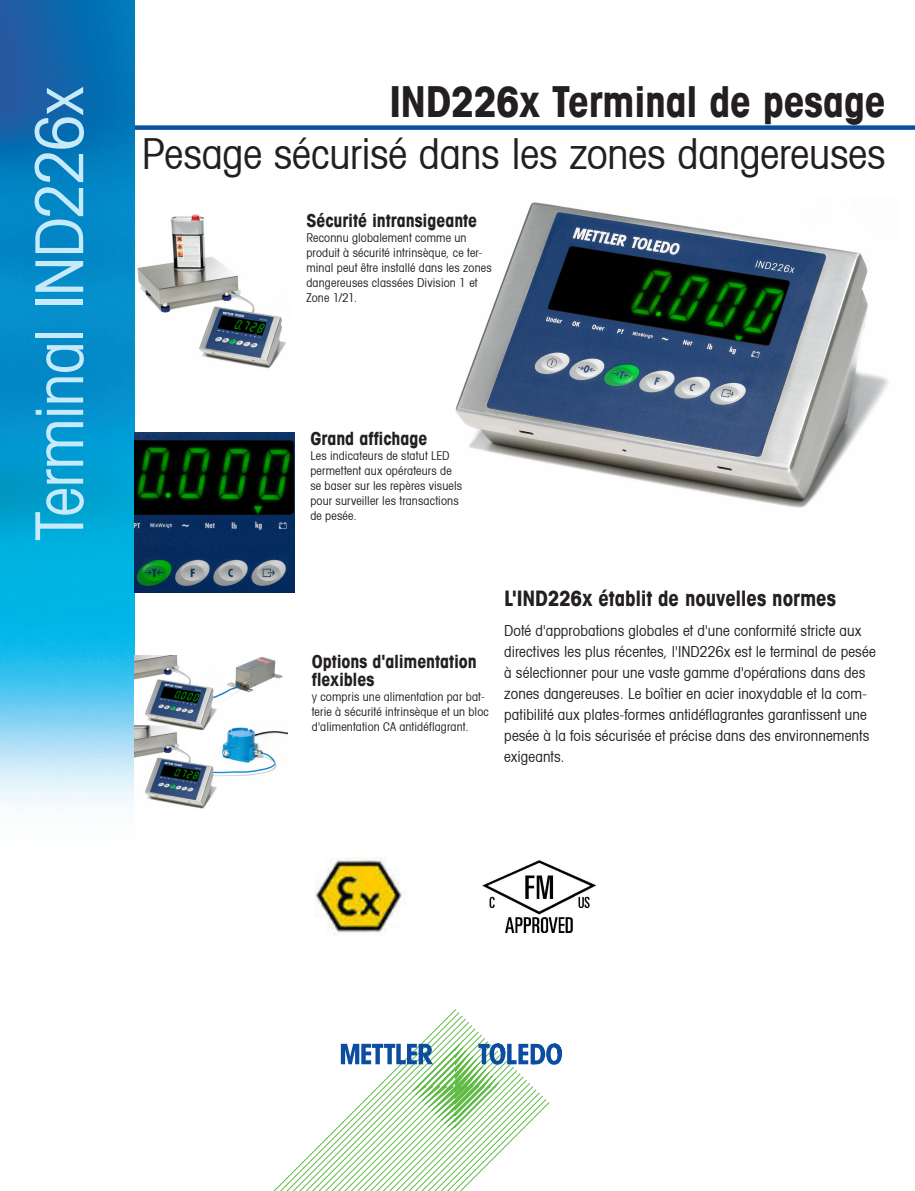
<style>
.page{position:relative;width:915px;height:1191px;background:#fff}
.page>*{position:absolute;margin:0;border:0;box-sizing:border-box;transform-origin:0 0}
._01_front_page_verti{font:condensed 66px "Avant Garde";letter-spacing:-.02em;color:#c6eafa}
.t1{font:condensed 42px "Avant Garde";letter-spacing:-.005em;color:#231f20}
.t2{font:700 condensed 42px "Avant Garde";letter-spacing:-.01em;color:#231f20}
._03_subhead_14_pt{font:700 condensed 21px "Avant Garde";letter-spacing:-.005em;color:#231f20}
._05_subhead_12_pt{font:700 condensed 18px/18px "Avant Garde";letter-spacing:-.005em;color:#231f20}
._04_running_text_10{font:condensed 15px/21px "Avant Garde";letter-spacing:.005em;color:#231f20}
._06_captions{font:condensed 12px/15px "Avant Garde";letter-spacing:.015em;color:#231f20}
</style>
<div class="page">
<img style="left:455px;top:202px;width:434px;height:306px">
<img style="left:134px;top:214px;width:152px;height:157px">
<div style="left:134px;top:125px;width:780px;height:5px;background:#0a4fa2"></div>
<img style="left:0;top:0;width:134px;height:809px">
<svg style="left:273px;top:1009px;width:250px;height:182px"></svg>
<svg style="left:341px;top:1043px;width:221px;height:87px"></svg>
<img style="left:134px;top:432px;width:160px;height:160px">
<img style="left:134px;top:655px;width:154px;height:153px">
<img style="left:314px;top:857px;width:89px;height:77px">
<img style="left:482px;top:860px;width:113px;height:73px">
<p class="_01_front_page_verti" style="left:19px;top:541px;width:456px;rotate:-90deg">Terminal IND226x</p>
<p class="t2" style="left:389px;top:74px;width:498px">IND226x Terminal de pesage</p>
<p class="t1" style="left:142px;top:128px;width:745px">Pesage sécurisé dans les zones dangereuses</p>
<p class="_05_subhead_12_pt" style="left:306px;top:211px;width:172px">Sécurité intransigeante</p>
<p class="_06_captions" style="left:306px;top:230px;width:187px">Reconnu globalement comme un produit à sécurité intrinsèque, ce ter&shy;minal peut être installé dans les zones dangereuses classées Division 1 et<br>Zone 1/21.</p>
<p class="_05_subhead_12_pt" style="left:310px;top:429px;width:119px">Grand affichage</p>
<p class="_06_captions" style="left:310px;top:448px;width:153px">Les indicateurs de statut LED permettent aux opérateurs de se baser sur les repères visuels pour surveiller les transactions de pesée.</p>
<p class="_05_subhead_12_pt" style="left:312px;top:652px;width:166px">Options d'alimentation flexibles</p>
<p class="_06_captions" style="left:312px;top:689px;width:179px">y compris une alimentation par bat&shy;terie à sécurité intrinsèque et un bloc d'alimentation CA antidéflagrant.</p>
<p class="_03_subhead_14_pt" style="left:504px;top:585px;width:333px">L'IND226x établit de nouvelles normes</p>
<p class="_04_running_text_10" style="left:504px;top:620px;width:373px">Doté d'approbations globales et d'une conformité stricte aux directives les plus récentes, l'IND226x est le terminal de pesée à sélectionner pour une vaste gamme d'opérations dans des zones dangereuses. Le boîtier en acier inoxydable et la com&shy;patibilité aux plates-formes antidéflagrantes garantissent une pesée à la fois sécurisée et précise dans des environnements exigeants.</p>
</div>
